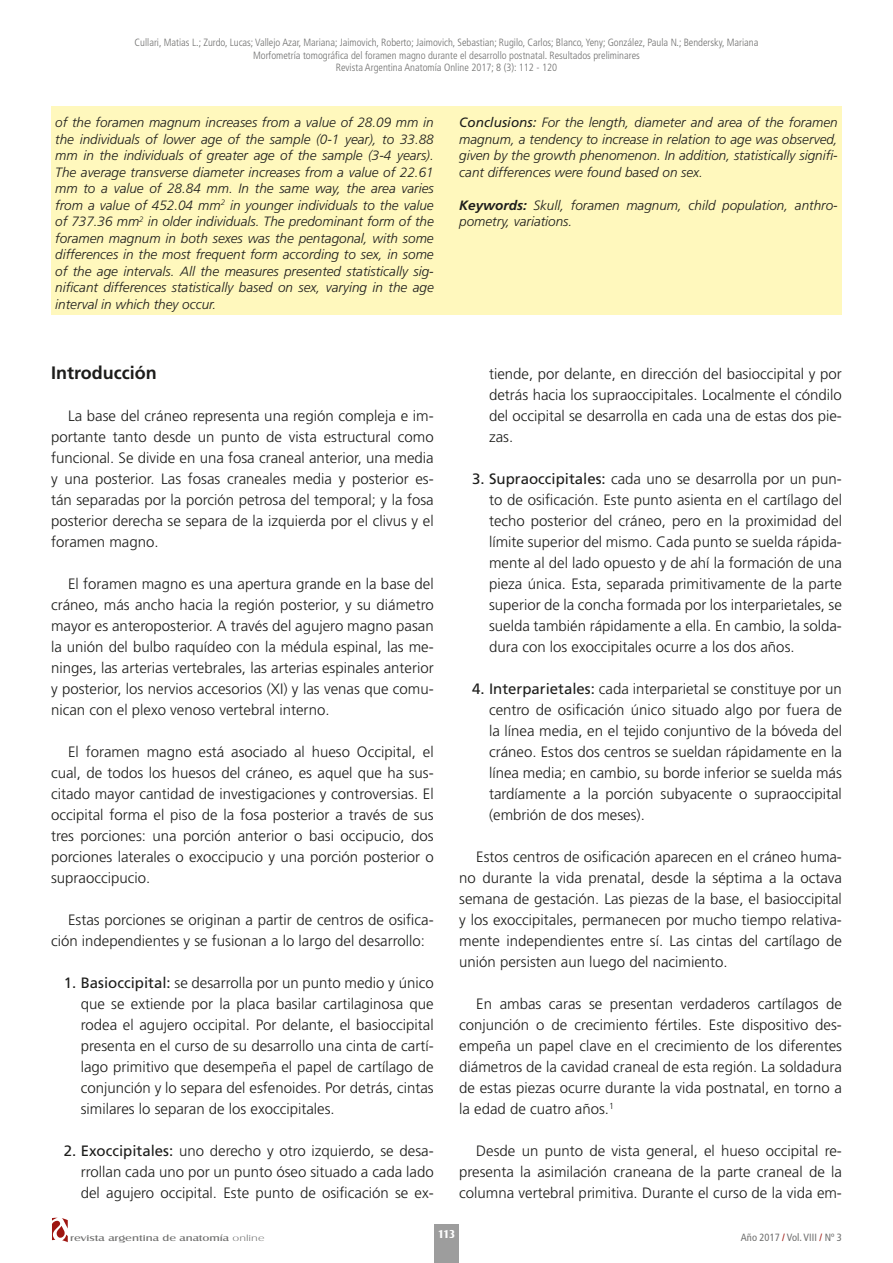
<style>
.page{position:relative;width:893px;height:1263px;background:#fff}
.page>*{position:absolute;margin:0;border:0;box-sizing:border-box;transform-origin:0 0}
.Titulo_articulo_prim{font:700 18px "Frutiger LT Std";color:#1d1d1b}
.Body_Text{font:300 15px/21px "Frutiger LT Std";color:#1d1d1b;text-align:justify}
.Resumen_ING{font:italic 300 13.5px/16.5px "Frutiger LT Std";color:#1d1d1b;text-align:justify}
.t1{font:700 12px "Castle T";color:#fff}
.t2{font:300 condensed 10.5px/12.6px "Frutiger LT Std";color:#70706f;text-align:center}
.t3{font:condensed 10.5px "Frutiger LT Std";color:#70706f}
.t4{font:9px "Castle T";color:#6f6f6e;scale:1.4 1}
.s1{font-weight:400}
.s2{font-weight:700}
.s3{font-family:"Castle T Ligh"}
.s4{color:#9f1610}
</style>
<div class="page">
<svg style="left:52px;top:1218px;width:16px;height:24px"></svg>
<div style="left:434px;top:1224px;width:24px;height:39px;background:#9d9d9d"></div>
<div style="left:51px;top:106px;width:791px;height:209px;background:#fff8bd"></div>
<p class="t2" style="left:135px;top:36px;width:625px">Cullari, Matias L.; Zurdo, Lucas; Vallejo Azar, Mariana; Jaimovich, Roberto; Jaimovich, Sebastian; Rugilo, Carlos; Blanco, Yeny; González, Paula N.; Bendersky, Mariana<br>Morfometría tomográfica del foramen magno durante el desarrollo postnatal. Resultados preliminares<br>Revista Argentina Anatomía Online 2017; 8 (3): 112 - 120</p>
<p class="Resumen_ING" style="left:55px;top:114px;width:380px">of the foramen magnum increases from a value of 28.09 mm in the individuals of lower age of the sample (0-1 year), to 33.88 mm in the individuals of greater age of the sample (3-4 years).<br>The average transverse diameter increases from a value of 22.61 mm to a value of 28.84 mm. In the same way, the area varies from a value of 452.04 mm<sup>2</sup> in younger individuals to the value of 737.36 mm<sup>2</sup> in older individuals. The predominant form of the foramen magnum in both sexes was the pentagonal, with some differences in the most frequent form according to sex, in some of the age intervals. All the measures presented statistically sig&shy;nificant differences statistically based on sex, varying in the age interval in which they occur.</p>
<p class="Resumen_ING" style="left:459px;top:114px;width:380px"><span class="s1">Conclusions:</span> For the length, diameter and area of the foramen magnum, a tendency to increase in relation to age was observed, given by the growth phenomenon. In addition, statistically signifi&shy;cant differences were found based on sex.</p>
<p class="Resumen_ING" style="left:459px;top:197px;width:380px"><span class="s2">Keywords:</span> Skull, foramen magnum, child population, anthro&shy;pometry, variations.</p>
<p class="Titulo_articulo_prim" style="left:51px;top:362px;width:107px">Introducción</p>
<p class="Body_Text" style="left:51px;top:406px;width:384px;text-indent:17px">La base del cráneo representa una región compleja e im&shy;portante tanto desde un punto de vista estructural como funcional. Se divide en una fosa craneal anterior, una media y una posterior. Las fosas craneales media y posterior es&shy;tán separadas por la porción petrosa del temporal; y la fosa posterior derecha se separa de la izquierda por el clivus y el foramen magno.</p>
<p class="Body_Text" style="left:51px;top:574px;width:384px;text-indent:17px">El foramen magno es una apertura grande en la base del cráneo, más ancho hacia la región posterior, y su diámetro mayor es anteroposterior. A través del agujero magno pasan la unión del bulbo raquídeo con la médula espinal, las me&shy;ninges, las arterias vertebrales, las arterias espinales anterior y posterior, los nervios accesorios (XI) y las venas que comu&shy;nican con el plexo venoso vertebral interno.</p>
<p class="Body_Text" style="left:51px;top:742px;width:384px;text-indent:17px">El foramen magno está asociado al hueso Occipital, el cual, de todos los huesos del cráneo, es aquel que ha sus&shy;citado mayor cantidad de investigaciones y controversias. El occipital forma el piso de la fosa posterior a través de sus tres porciones: una porción anterior o basi occipucio, dos porciones laterales o exoccipucio y una porción posterior o supraoccipucio.</p>
<p class="Body_Text" style="left:51px;top:910px;width:384px;text-indent:17px">Estas porciones se originan a partir de centros de osifica&shy;ción independientes y se fusionan a lo largo del desarrollo:</p>
<p class="Body_Text" style="left:81px;top:973px;width:354px;text-indent:-17px"><span class="s1">1. Basioccipital:</span> se desarrolla por un punto medio y único que se extiende por la placa basilar cartilaginosa que rodea el agujero occipital. Por delante, el basioccipital presenta en el curso de su desarrollo una cinta de cartí&shy;lago primitivo que desempeña el papel de cartílago de conjunción y lo separa del esfenoides. Por detrás, cintas similares lo separan de los exoccipitales.</p>
<p class="Body_Text" style="left:81px;top:1141px;width:354px;text-indent:-17px"><span class="s1">2. Exoccipitales:</span> uno derecho y otro izquierdo, se desa&shy;rrollan cada uno por un punto óseo situado a cada lado del agujero occipital. Este punto de osificación se ex-</p>
<p class="Body_Text" style="left:489px;top:364px;width:354px">tiende, por delante, en dirección del basioccipital y por detrás hacia los supraoccipitales. Localmente el cóndilo del occipital se desarrolla en cada una de estas dos pie&shy;zas.</p>
<p class="Body_Text" style="left:489px;top:469px;width:354px;text-indent:-17px"><span class="s1">3. Supraoccipitales:</span> cada uno se desarrolla por un pun&shy;to de osificación. Este punto asienta en el cartílago del techo posterior del cráneo, pero en la proximidad del límite superior del mismo. Cada punto se suelda rápida&shy;mente al del lado opuesto y de ahí la formación de una pieza única. Esta, separada primitivamente de la parte superior de la concha formada por los interparietales, se suelda también rápidamente a ella. En cambio, la solda&shy;dura con los exoccipitales ocurre a los dos años.</p>
<p class="Body_Text" style="left:489px;top:679px;width:354px;text-indent:-17px"><span class="s1">4. Interparietales:</span> cada interparietal se constituye por un centro de osificación único situado algo por fuera de la línea media, en el tejido conjuntivo de la bóveda del cráneo. Estos dos centros se sueldan rápidamente en la línea media; en cambio, su borde inferior se suelda más tardíamente a la porción subyacente o supraoccipital (embrión de dos meses).</p>
<p class="Body_Text" style="left:459px;top:847px;width:384px;text-indent:17px">Estos centros de osificación aparecen en el cráneo huma&shy;no durante la vida prenatal, desde la séptima a la octava semana de gestación. Las piezas de la base, el basioccipital y los exoccipitales, permanecen por mucho tiempo relativa&shy;mente independientes entre sí. Las cintas del cartílago de unión persisten aun luego del nacimiento.</p>
<p class="Body_Text" style="left:459px;top:994px;width:384px;text-indent:17px">En ambas caras se presentan verdaderos cartílagos de conjunción o de crecimiento fértiles. Este dispositivo des&shy;empeña un papel clave en el crecimiento de los diferentes diámetros de la cavidad craneal de esta región. La soldadura de estas piezas ocurre durante la vida postnatal, en torno a la edad de cuatro años.<sup>1</sup></p>
<p class="Body_Text" style="left:459px;top:1141px;width:384px;text-indent:17px">Desde un punto de vista general, el hueso occipital re&shy;presenta la asimilación craneana de la parte craneal de la columna vertebral primitiva. Durante el curso de la vida em-</p>
<p class="t4" style="left:70px;top:1234px;width:140px">revista argentina de anatomía <span class="s3">online</span></p>
<p class="t1" style="left:438px;top:1227px;width:19px">113</p>
<p class="t3" style="left:741px;top:1231px;width:103px">Año 2017 <span class="s4">/</span> Vol. VIII <span class="s4">/</span> Nº 3</p>
</div>
